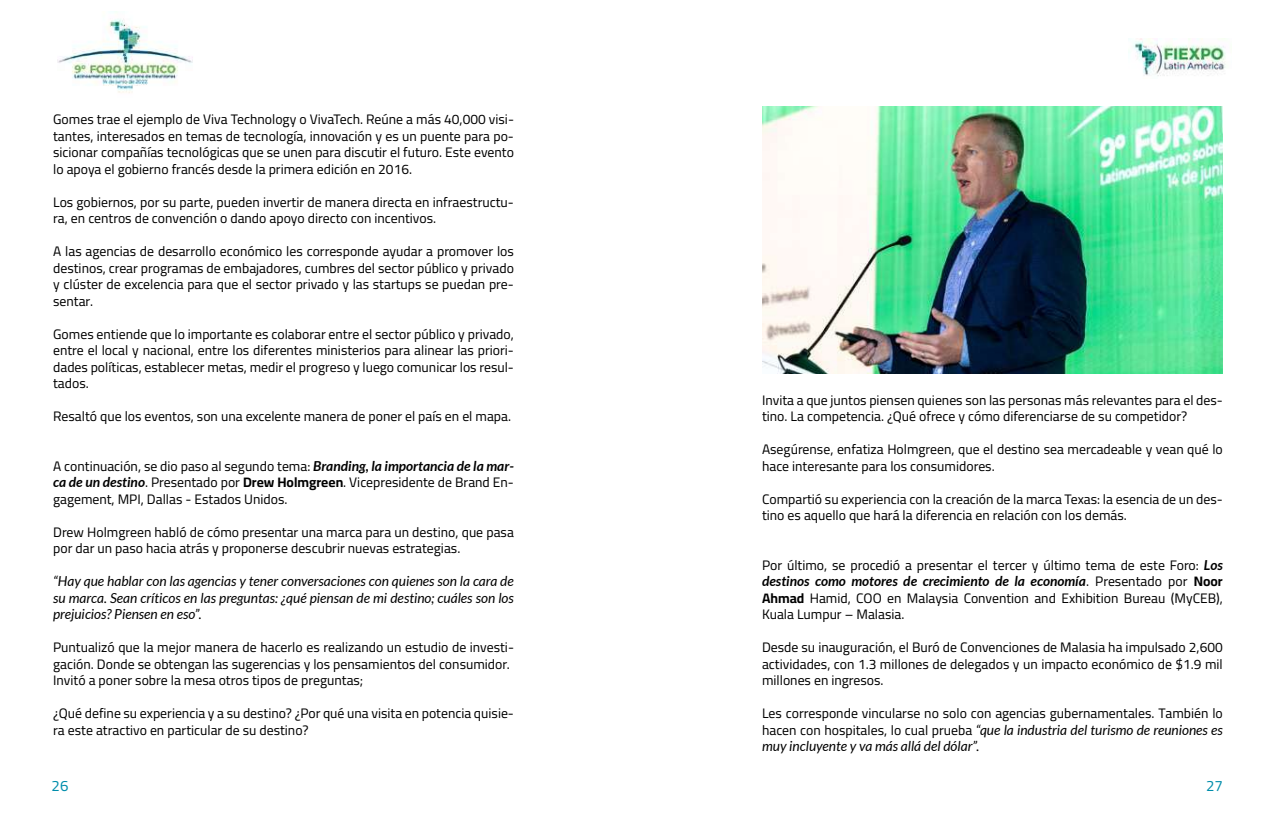
<style>
.page{position:relative;width:1276px;height:815px;background:#fff}
.page>*{position:absolute;margin:0;border:0;box-sizing:border-box;transform-origin:0 0}
.t1{font:15px "Cairo";color:#008dab}
.t2{font:13.75px/16.5px "Cairo";color:#000}
.t3{font:italic 13.75px/16.5px "Lato";color:#000;text-align:justify}
.t4{font:italic 700 13.75px "Lato";color:#000}
.s1{font-family:"Lato";font-weight:700;font-style:italic}
.s2{font-weight:700}
.s3{font-family:"Cairo";font-weight:400;font-style:normal}
.s4{font-family:"Cairo";font-style:normal}
</style>
<div class="page">
<img style="left:1128px;top:39px;width:98px;height:37px">
<img style="left:57px;top:19px;width:136px;height:74px">
<img style="left:762px;top:106px;width:460px;height:268px">
<p class="t2" style="left:53px;top:111px;width:462px;text-align:justify">Gomes trae el ejemplo de Viva Technology o VivaTech. Reúne a más 40,000 visi&shy;tantes, interesados en temas de tecnología, innovación y es un puente para po&shy;sicionar compañías tecnológicas que se unen para discutir el futuro. Este evento lo apoya el gobierno francés desde la primera edición en 2016.</p>
<p class="t2" style="left:53px;top:194px;width:462px">Los gobiernos, por su parte, pueden invertir de manera directa en infraestructu&shy;ra, en centros de convención o dando apoyo directo con incentivos.</p>
<p class="t2" style="left:53px;top:243px;width:462px;text-align:justify">A las agencias de desarrollo económico les corresponde ayudar a promover los destinos, crear programas de embajadores, cumbres del sector público y privado y clúster de excelencia para que el sector privado y las startups se puedan pre&shy;sentar.</p>
<p class="t2" style="left:53px;top:326px;width:462px;text-align:justify">Gomes entiende que lo importante es colaborar entre el sector público y privado, entre el local y nacional, entre los diferentes ministerios para alinear las priori&shy;dades políticas, establecer metas, medir el progreso y luego comunicar los resul&shy;tados.</p>
<p class="t2" style="left:53px;top:408px;width:459px">Resaltó que los eventos, son una excelente manera de poner el país en el mapa.</p>
<p class="t2" style="left:53px;top:458px;width:462px;text-align:justify">A continuación, se dio paso al segundo tema: <span class="s1">Branding, la importancia de la mar&shy;ca de un destino</span>. Presentado por <span class="s2">Drew Holmgreen</span>. Vicepresidente de Brand En&shy;gagement, MPI, Dallas - Estados Unidos.</p>
<p class="t2" style="left:53px;top:524px;width:462px">Drew Holmgreen habló de cómo presentar una marca para un destino, que pasa por dar un paso hacia atrás y proponerse descubrir nuevas estrategias.</p>
<p class="t3" style="left:53px;top:573px;width:462px">“Hay que hablar con las agencias y tener conversaciones con quienes son la cara de su marca. Sean críticos en las preguntas: ¿qué piensan de mi destino; cuáles son los prejuicios? Piensen en eso”.</p>
<p class="t2" style="left:53px;top:639px;width:462px">Puntualizó que la mejor manera de hacerlo es realizando un estudio de investi&shy;gación. Donde se obtengan las sugerencias y los pensamientos del consumidor.<br>Invitó a poner sobre la mesa otros tipos de preguntas;</p>
<p class="t2" style="left:53px;top:705px;width:462px">¿Qué define su experiencia y a su destino? ¿Por qué una visita en potencia quisie&shy;ra este atractivo en particular de su destino?</p>
<p class="t2" style="left:762px;top:392px;width:462px">Invita a que juntos piensen quienes son las personas más relevantes para el des&shy;tino. La competencia. ¿Qué ofrece y cómo diferenciarse de su competidor?</p>
<p class="t2" style="left:762px;top:441px;width:462px">Asegúrense, enfatiza Holmgreen, que el destino sea mercadeable y vean qué lo hace interesante para los consumidores.</p>
<p class="t2" style="left:762px;top:491px;width:462px">Compartió su experiencia con la creación de la marca Texas: la esencia de un des&shy;tino es aquello que hará la diferencia en relación con los demás.</p>
<p class="t2" style="left:762px;top:557px;width:462px">Por último, se procedió a presentar el tercer y último tema de este Foro: <span class="s1">Los</span></p>
<p class="t4" style="left:762px;top:573px;width:462px">destinos como motores de crecimiento de la economía<span class="s3">. Presentado por</span> <span class="s4">Noor</span></p>
<p class="t2" style="left:762px;top:590px;width:462px"><span class="s2">Ahmad</span> Hamid, COO en Malaysia Convention and Exhibition Bureau (MyCEB),<br>Kuala Lumpur – Malasia.</p>
<p class="t2" style="left:762px;top:639px;width:462px;text-align:justify">Desde su inauguración, el Buró de Convenciones de Malasia ha impulsado 2,600 actividades, con 1.3 millones de delegados y un impacto económico de $1.9 mil millones en ingresos.</p>
<p class="t2" style="left:762px;top:705px;width:462px">Les corresponde vincularse no solo con agencias gubernamentales. También lo</p>
<p class="t3" style="left:762px;top:722px;width:462px"><span class="s4">hacen con hospitales, lo cual prueba</span> “que la industria del turismo de reuniones es muy incluyente y va más allá del dólar”.</p>
<p class="t1" style="left:52px;top:775px;width:18px">26</p>
<p class="t1" style="left:1206px;top:775px;width:18px">27</p>
</div>
